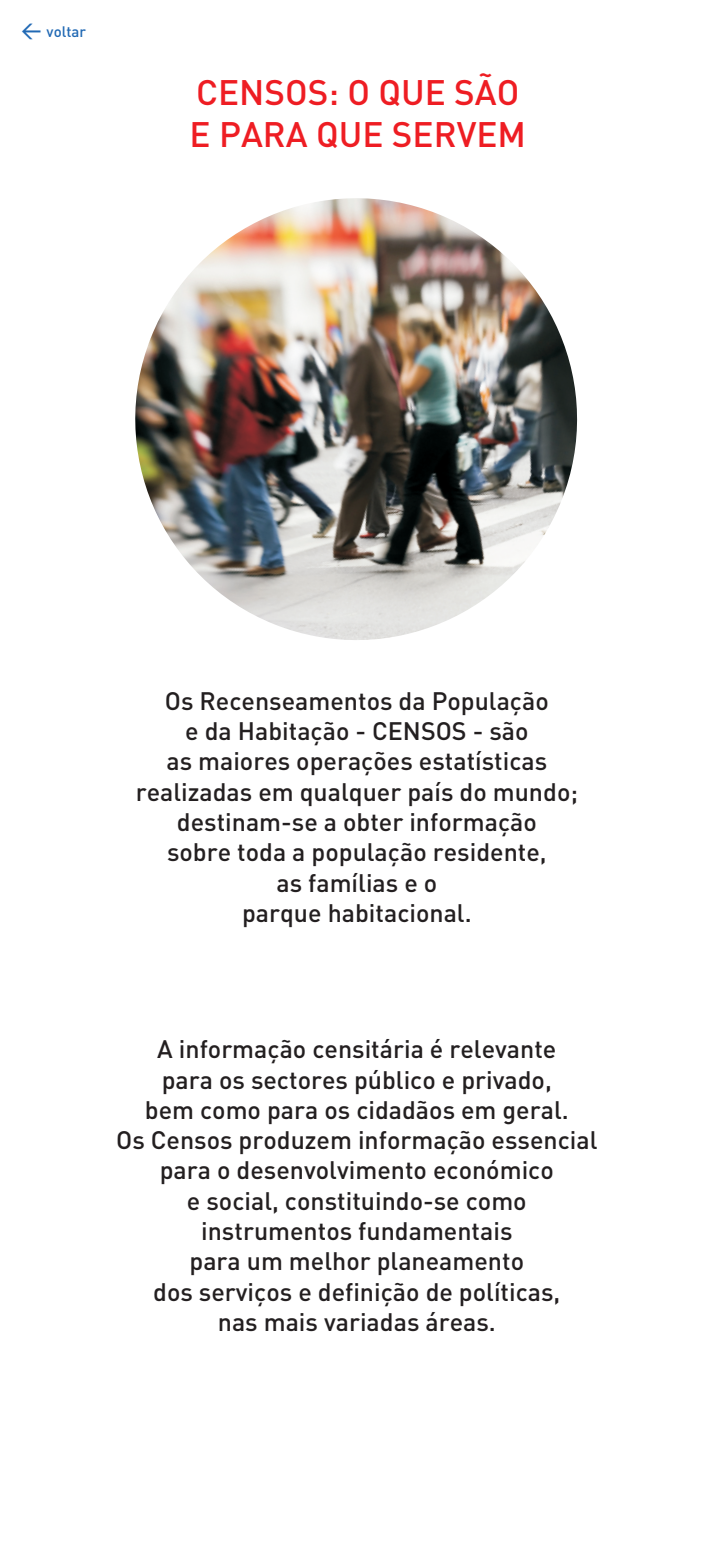
<style>
.page{position:relative;width:709px;height:1560px;background:#fff}
.page>*{position:absolute;margin:0;border:0;box-sizing:border-box;transform-origin:0 0}
.t1{font:500 35px/42.5px "DIN";color:#ee1d23}
.t2{font:500 25px/30.2px "DIN";color:#231f20;text-align:center}
.t3{font:500 15px "DIN";color:#2169b4}
.s1{font-size:20px}
</style>
<div class="page">
<img style="left:135px;top:198px;width:443px;height:442px">
<p class="t3" style="left:21px;top:27px;width:66px"><span class="s1">&lt;</span> voltar</p>
<h1 class="t1" style="left:189px;top:75px;width:338px">CENSOS: O QUE SÃO<br>E PARA QUE SERVEM</h1>
<p class="t2" style="left:136px;top:688px;width:444px">Os Recenseamentos da População<br>e da Habitação - CENSOS - são<br>as maiores operações estatísticas realizadas em qualquer país do mundo; destinam-se a obter informação<br>sobre toda a população residente,<br>as famílias e o<br>parque habitacional.</p>
<p class="t2" style="left:116px;top:1036px;width:483px">A informação censitária é relevante<br>para os sectores público e privado,<br>bem como para os cidadãos em geral.<br>Os Censos produzem informação essencial para o desenvolvimento económico<br>e social, constituindo-se como instrumentos fundamentais<br>para um melhor planeamento<br>dos serviços e definição de políticas,<br>nas mais variadas áreas.</p>
</div>
